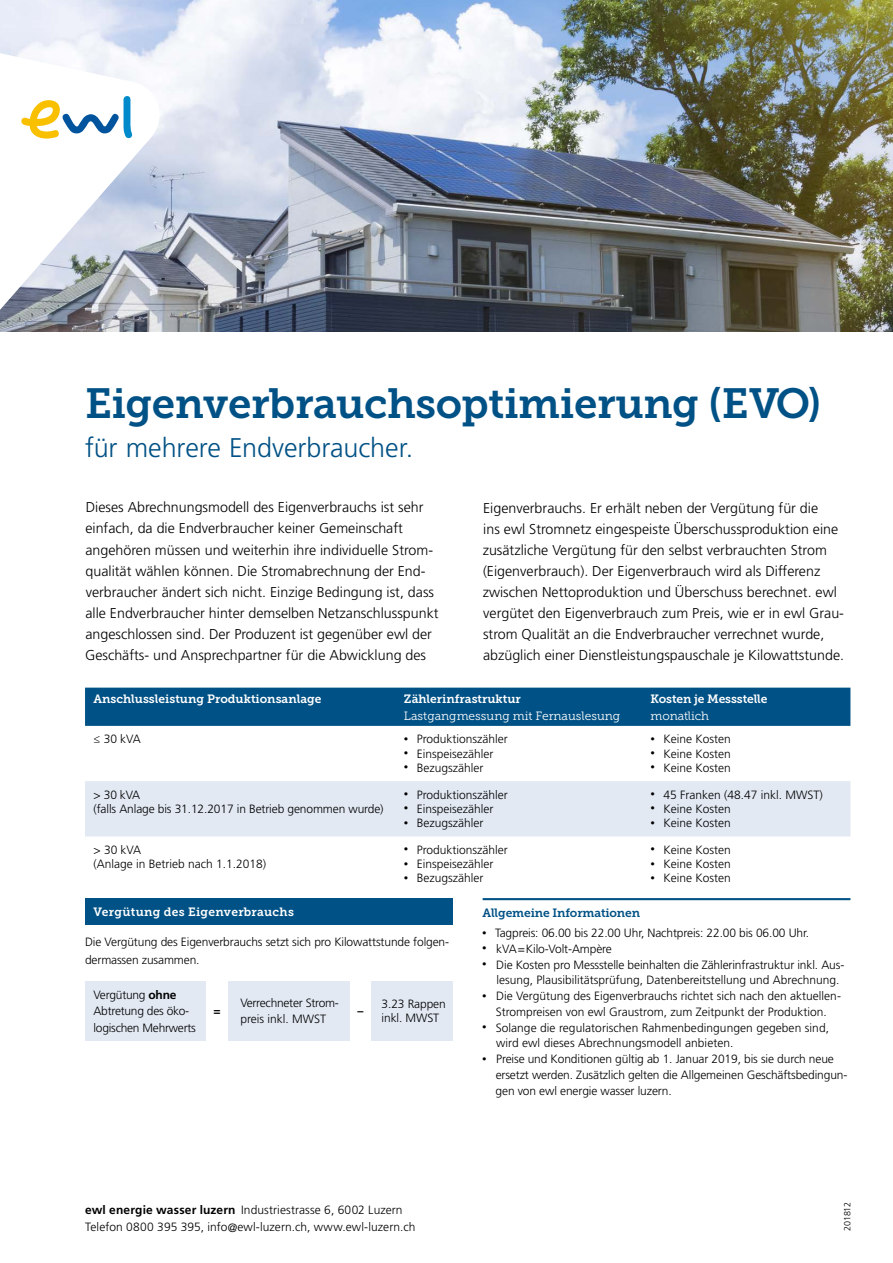
<style>
.page{position:relative;width:893px;height:1263px;background:#fff}
.page>*{position:absolute;margin:0;border:0;box-sizing:border-box;transform-origin:0 0}
.t1{font:42px "Museo Slab 700";letter-spacing:-.01em;color:#005185}
.t2{font:300 27px "Frutiger LT Std";letter-spacing:-.005em;color:#005185}
.t3{font:300 14.25px/21px "Frutiger LT Std";color:#000}
.t4{font:300 12px/15.8px "Frutiger LT Std";color:#000}
.t5{font:300 12px/16.5px "Frutiger LT Std";letter-spacing:-.02em;color:#000}
.t6{font:12px "Museo Slab 700";color:#fff}
.t7{font:12px "Museo Slab 300";color:#fff}
.t8{font:12px "Museo Slab 700";letter-spacing:.025em;color:#fff}
.t9{font:12px "Museo Slab 700";letter-spacing:-.01em;color:#005185}
.t10{font:700 12px "Frutiger LT Std";color:#000}
.t11{font:300 9px "Frutiger LT Std";letter-spacing:-.015em;color:#000}
.s1{font-size:9px}
.s2{font-weight:700}
</style>
<div class="page">
<img style="left:0;top:0;width:893px;height:332px">
<div style="left:85px;top:688px;width:765px;height:38px;background:#005185"></div>
<div style="left:85px;top:781px;width:765px;height:55px;background:#e2e9f3"></div>
<hr style="left:483px;top:898px;width:367px;height:2px;background:#005185">
<div style="left:85px;top:898px;width:368px;height:26px;background:#005185"></div>
<svg style="left:0;top:53px;width:160px;height:257px"></svg>
<div style="left:371px;top:981px;width:82px;height:59px;background:#e2e9f3"></div>
<div style="left:229px;top:981px;width:121px;height:59px;background:#e2e9f3"></div>
<div style="left:85px;top:981px;width:121px;height:59px;background:#e2e9f3"></div>
<h1 class="t1" style="left:85px;top:380px;width:738px">Eigenverbrauchsoptimierung (EVO)</h1>
<h2 class="t2" style="left:85px;top:433px;width:330px">für mehrere Endverbraucher.</h2>
<p class="t3" style="left:85px;top:497px;width:355px">Dieses Abrechnungsmodell des Eigenverbrauchs ist sehr einfach, da die Endverbraucher keiner Gemeinschaft angehören müssen und weiterhin ihre individuelle Strom&shy;qualität wählen können. Die Stromabrechnung der End&shy;verbraucher ändert sich nicht. Einzige Bedingung ist, dass alle Endverbraucher hinter demselben Netzanschlusspunkt angeschlossen sind. Der Produzent ist gegenüber ewl der Geschäfts- und Ansprechpartner für die Abwicklung des</p>
<p class="t3" style="left:483px;top:497px;width:363px">Eigenverbrauchs. Er erhält neben der Vergütung für die<br>ins ewl Stromnetz eingespeiste Überschussproduktion eine zusätzliche Vergütung für den selbst verbrauchten Strom (Eigenverbrauch). Der Eigenverbrauch wird als Differenz zwischen Nettoproduktion und Überschuss berechnet. ewl vergütet den Eigenverbrauch zum Preis, wie er in ewl Grau&shy;strom Qualität an die Endverbraucher verrechnet wurde, abzüglich einer Dienstleistungspauschale je Kilowattstunde.</p>
<p class="t6" style="left:94px;top:692px;width:229px">Anschlussleistung Produktionsanlage</p>
<p class="t6" style="left:404px;top:692px;width:118px">Zählerinfrastruktur</p>
<p class="t7" style="left:404px;top:709px;width:218px">Lastgangmessung mit Fernauslesung</p>
<p class="t4" style="left:94px;top:731px;width:49px">≤ 30 kVA</p>
<p class="t4" style="left:404px;top:731px;width:105px"><span class="s1">•</span> Produktionszähler</p>
<p class="t4" style="left:404px;top:746px;width:91px"><span class="s1">•</span> Einspeisezähler</p>
<p class="t4" style="left:404px;top:760px;width:81px"><span class="s1">•</span> Bezugszähler</p>
<p class="t4" style="left:94px;top:787px;width:292px;line-height:14.2px">&gt; 30 kVA<br>(falls Anlage bis 31.12.2017 in Betrieb genommen wurde)</p>
<p class="t4" style="left:404px;top:787px;width:105px"><span class="s1">•</span> Produktionszähler</p>
<p class="t4" style="left:404px;top:801px;width:91px"><span class="s1">•</span> Einspeisezähler</p>
<p class="t4" style="left:404px;top:815px;width:81px"><span class="s1">•</span> Bezugszähler</p>
<p class="t4" style="left:94px;top:843px;width:174px;line-height:14.2px">&gt; 30 kVA<br>(Anlage in Betrieb nach 1.1.2018)</p>
<p class="t4" style="left:404px;top:842px;width:105px"><span class="s1">•</span> Produktionszähler</p>
<p class="t4" style="left:404px;top:856px;width:91px"><span class="s1">•</span> Einspeisezähler</p>
<p class="t4" style="left:404px;top:871px;width:81px"><span class="s1">•</span> Bezugszähler</p>
<p class="t6" style="left:651px;top:692px;width:118px">Kosten je Messstelle</p>
<p class="t7" style="left:651px;top:709px;width:60px">monatlich</p>
<p class="t4" style="left:651px;top:731px;width:82px"><span class="s1">•</span> Keine Kosten</p>
<p class="t4" style="left:651px;top:746px;width:82px"><span class="s1">•</span> Keine Kosten</p>
<p class="t4" style="left:651px;top:760px;width:82px"><span class="s1">•</span> Keine Kosten</p>
<p class="t4" style="left:651px;top:787px;width:174px"><span class="s1">•</span> 45 Franken (48.47 inkl. MWST)</p>
<p class="t4" style="left:651px;top:801px;width:82px"><span class="s1">•</span> Keine Kosten</p>
<p class="t4" style="left:651px;top:815px;width:82px"><span class="s1">•</span> Keine Kosten</p>
<p class="t4" style="left:651px;top:842px;width:82px"><span class="s1">•</span> Keine Kosten</p>
<p class="t4" style="left:651px;top:856px;width:82px"><span class="s1">•</span> Keine Kosten</p>
<p class="t4" style="left:651px;top:871px;width:82px"><span class="s1">•</span> Keine Kosten</p>
<p class="t8" style="left:94px;top:904px;width:202px">Vergütung des Eigenverbrauchs</p>
<p class="t4" style="left:85px;top:933px;width:366px;line-height:18px">Die Vergütung des Eigenverbrauchs setzt sich pro Kilowattstunde folgen&shy;dermassen zusammen.</p>
<p class="t5" style="left:94px;top:986px;width:104px">Vergütung <span class="s2">ohne<br></span>Abtretung des öko&shy;logischen Mehrwerts</p>
<p class="t5" style="left:240px;top:994px;width:100px">Verrechneter Strom&shy;preis inkl. MWST</p>
<p class="t10" style="left:213px;top:1004px;width:9px">=</p>
<p class="t4" style="left:382px;top:997px;width:66px;line-height:14.2px">3.23 Rappen inkl. MWST</p>
<p class="t10" style="left:357px;top:1004px;width:7px">–</p>
<p class="t9" style="left:483px;top:906px;width:159px">Allgemeine Informationen</p>
<p class="t4" style="left:482px;top:925px;width:328px"><span class="s1">•</span> Tagpreis: 06.00 bis 22.00 Uhr, Nachtpreis: 22.00 bis 06.00 Uhr.</p>
<p class="t4" style="left:482px;top:941px;width:131px"><span class="s1">•</span> kVA=Kilo-Volt-Ampère</p>
<p class="t4" style="left:496px;top:957px;width:349px;text-indent:-14px"><span class="s1">•</span> Die Kosten pro Messstelle beinhalten die Zählerinfrastruktur inkl. Aus&shy;lesung, Plausibilitätsprüfung, Datenbereitstellung und Abrechnung.</p>
<p class="t4" style="left:482px;top:988px;width:360px;text-align:center"><span class="s1">•</span> Die Vergütung des Eigenverbrauchs richtet sich nach den aktuellen-<br>Strompreisen von ewl Graustrom, zum Zeitpunkt der Produktion.</p>
<p class="t4" style="left:496px;top:1020px;width:334px;text-indent:-14px"><span class="s1">•</span> Solange die regulatorischen Rahmenbedingungen gegeben sind, wird ewl dieses Abrechnungsmodell anbieten.</p>
<p class="t4" style="left:496px;top:1051px;width:353px;text-indent:-13px"><span class="s1">•</span> Preise und Konditionen gültig ab 1. Januar 2019, bis sie durch neue ersetzt werden. Zusätzlich gelten die Allgemeinen Geschäftsbedingun&shy;gen von ewl energie wasser luzern.</p>
<p class="t4" style="left:85px;top:1202px;width:332px;line-height:16.5px"><span class="s2">ewl energie wasser luzern</span> Industriestrasse 6, 6002 Luzern<br>Telefon 0800 395 395, info@ewl-luzern.ch, www.ewl-luzern.ch</p>
<p class="t11" style="left:842px;top:1231px;width:31px;rotate:-90deg">201812</p>
</div>
